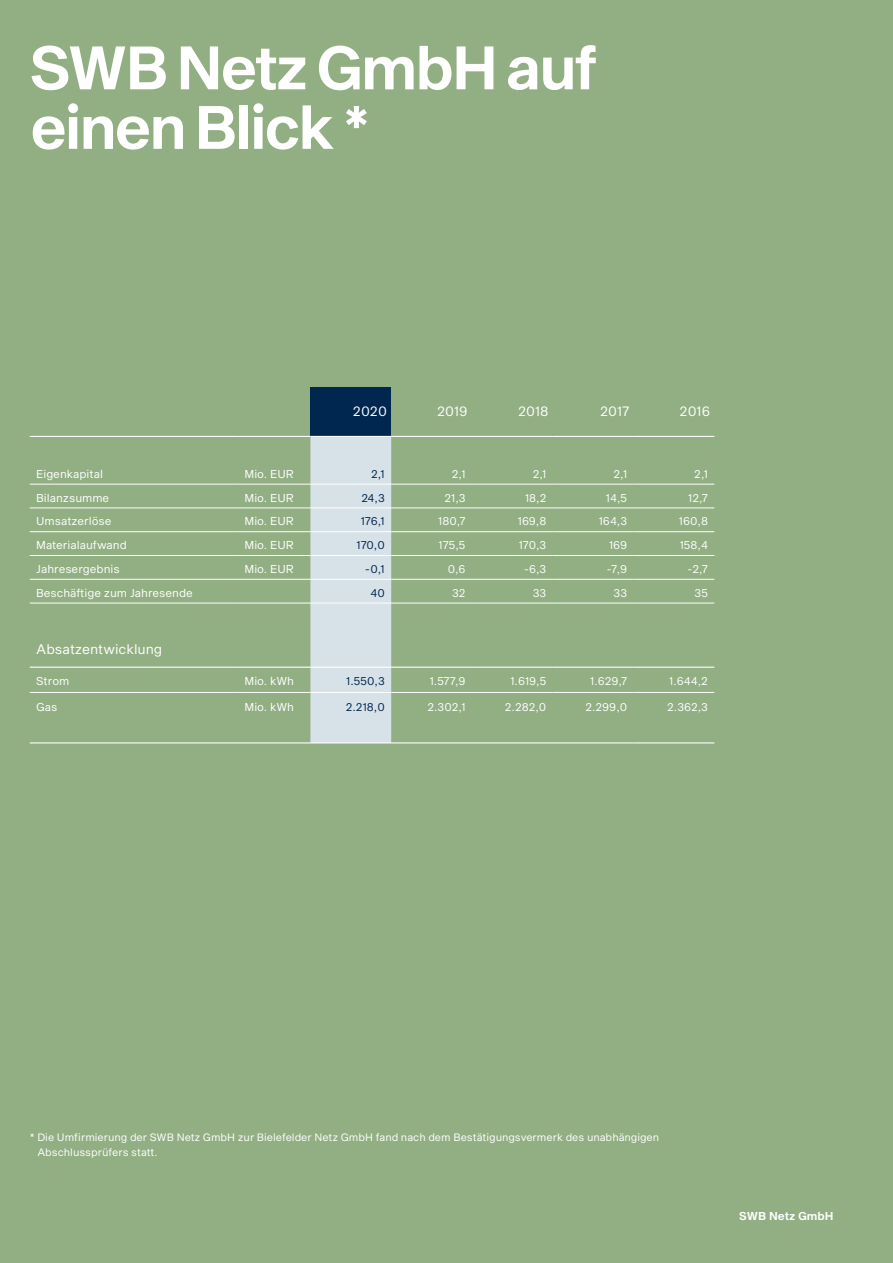
<style>
.page{position:relative;width:893px;height:1263px;background:#92ae83}
.page>*{position:absolute;margin:0;border:0;box-sizing:border-box;transform-origin:0 0}
.Bs_Head_2{font:60px/59.6px "S Sequel Semi";letter-spacing:-.04em;color:#fff}
.Bs_Table_Head{font:13.5px "S Sequel";color:#fff}
.Bs-Table_Head_weiß{font:13.5px "S Sequel";color:#fff}
.Bs_Table_Cell{font:11.25px "S Sequel";color:#fff}
.Bs_Table_Cell-2{font:11.25px "S Sequel";color:#00274f}
.Bs_Column{font:11.25px "S Sequel Semi";color:#fff}
.Bs_Marginal{font:10.5px/14.9px "S Sequel";color:#fff}
</style>
<div class="page">
<div style="left:310px;top:387px;width:81px;height:49px;background:#00274f"></div>
<div style="left:310px;top:437px;width:81px;height:305px;background:#d7e1e8"></div>
<hr style="left:30px;top:436px;width:208px;height:1px;background:#fff">
<hr style="left:238px;top:436px;width:72px;height:1px;background:#fff">
<hr style="left:310px;top:436px;width:81px;height:1px;background:#fff">
<hr style="left:391px;top:436px;width:81px;height:1px;background:#fff">
<hr style="left:472px;top:436px;width:81px;height:1px;background:#fff">
<hr style="left:553px;top:436px;width:81px;height:1px;background:#fff">
<hr style="left:634px;top:436px;width:80px;height:1px;background:#fff">
<hr style="left:30px;top:692px;width:208px;height:1px;background:#fff">
<hr style="left:238px;top:692px;width:72px;height:1px;background:#fff">
<hr style="left:310px;top:692px;width:81px;height:1px;background:#fff">
<hr style="left:391px;top:692px;width:81px;height:1px;background:#fff">
<hr style="left:472px;top:692px;width:81px;height:1px;background:#fff">
<hr style="left:553px;top:692px;width:81px;height:1px;background:#fff">
<hr style="left:634px;top:692px;width:80px;height:1px;background:#fff">
<hr style="left:30px;top:667px;width:208px;height:1px;background:#fff">
<hr style="left:238px;top:667px;width:72px;height:1px;background:#fff">
<hr style="left:310px;top:667px;width:81px;height:1px;background:#fff">
<hr style="left:391px;top:667px;width:81px;height:1px;background:#fff">
<hr style="left:472px;top:667px;width:81px;height:1px;background:#fff">
<hr style="left:553px;top:667px;width:81px;height:1px;background:#fff">
<hr style="left:634px;top:667px;width:80px;height:1px;background:#fff">
<hr style="left:30px;top:742px;width:208px;height:1px;background:#fff">
<hr style="left:238px;top:742px;width:72px;height:1px;background:#fff">
<hr style="left:310px;top:742px;width:81px;height:1px;background:#fff">
<hr style="left:391px;top:742px;width:81px;height:1px;background:#fff">
<hr style="left:472px;top:742px;width:81px;height:1px;background:#fff">
<hr style="left:553px;top:742px;width:81px;height:1px;background:#fff">
<hr style="left:634px;top:742px;width:80px;height:1px;background:#fff">
<hr style="left:30px;top:484px;width:208px;height:1px;background:#fff">
<hr style="left:238px;top:484px;width:72px;height:1px;background:#fff">
<hr style="left:310px;top:484px;width:81px;height:1px;background:#fff">
<hr style="left:391px;top:484px;width:81px;height:1px;background:#fff">
<hr style="left:472px;top:484px;width:81px;height:1px;background:#fff">
<hr style="left:553px;top:484px;width:81px;height:1px;background:#fff">
<hr style="left:634px;top:484px;width:80px;height:1px;background:#fff">
<hr style="left:30px;top:508px;width:208px;height:1px;background:#fff">
<hr style="left:238px;top:508px;width:72px;height:1px;background:#fff">
<hr style="left:310px;top:508px;width:81px;height:1px;background:#fff">
<hr style="left:391px;top:508px;width:81px;height:1px;background:#fff">
<hr style="left:472px;top:508px;width:81px;height:1px;background:#fff">
<hr style="left:553px;top:508px;width:81px;height:1px;background:#fff">
<hr style="left:634px;top:508px;width:80px;height:1px;background:#fff">
<hr style="left:30px;top:531px;width:208px;height:1px;background:#fff">
<hr style="left:238px;top:531px;width:72px;height:1px;background:#fff">
<hr style="left:310px;top:531px;width:81px;height:1px;background:#fff">
<hr style="left:391px;top:531px;width:81px;height:1px;background:#fff">
<hr style="left:472px;top:531px;width:81px;height:1px;background:#fff">
<hr style="left:553px;top:531px;width:81px;height:1px;background:#fff">
<hr style="left:634px;top:531px;width:80px;height:1px;background:#fff">
<hr style="left:30px;top:555px;width:208px;height:1px;background:#fff">
<hr style="left:238px;top:555px;width:72px;height:1px;background:#fff">
<hr style="left:310px;top:555px;width:81px;height:1px;background:#fff">
<hr style="left:391px;top:555px;width:81px;height:1px;background:#fff">
<hr style="left:472px;top:555px;width:81px;height:1px;background:#fff">
<hr style="left:553px;top:555px;width:81px;height:1px;background:#fff">
<hr style="left:634px;top:555px;width:80px;height:1px;background:#fff">
<hr style="left:30px;top:579px;width:208px;height:1px;background:#fff">
<hr style="left:238px;top:579px;width:72px;height:1px;background:#fff">
<hr style="left:310px;top:579px;width:81px;height:1px;background:#fff">
<hr style="left:391px;top:579px;width:81px;height:1px;background:#fff">
<hr style="left:472px;top:579px;width:81px;height:1px;background:#fff">
<hr style="left:553px;top:579px;width:81px;height:1px;background:#fff">
<hr style="left:634px;top:579px;width:80px;height:1px;background:#fff">
<hr style="left:30px;top:603px;width:208px;height:1px;background:#fff">
<hr style="left:238px;top:603px;width:72px;height:1px;background:#fff">
<hr style="left:310px;top:603px;width:81px;height:1px;background:#fff">
<hr style="left:391px;top:603px;width:81px;height:1px;background:#fff">
<hr style="left:472px;top:603px;width:81px;height:1px;background:#fff">
<hr style="left:553px;top:603px;width:81px;height:1px;background:#fff">
<hr style="left:634px;top:603px;width:80px;height:1px;background:#fff">
<h2 class="Bs_Head_2" style="left:30px;top:41px;width:570px">SWB Netz GmbH auf einen Blick *</h2>
<p class="Bs-Table_Head_weiß" style="left:353px;top:402px;width:36px">2020</p>
<p class="Bs_Table_Head" style="left:437px;top:402px;width:32px">2019</p>
<p class="Bs_Table_Head" style="left:518px;top:402px;width:32px">2018</p>
<p class="Bs_Table_Head" style="left:600px;top:402px;width:31px">2017</p>
<p class="Bs_Table_Head" style="left:680px;top:402px;width:32px">2016</p>
<p class="Bs_Table_Cell" style="left:36px;top:466px;width:68px">Eigenkapital</p>
<p class="Bs_Table_Cell" style="left:244px;top:466px;width:51px">Mio. EUR</p>
<p class="Bs_Table_Cell-2" style="left:371px;top:466px;width:15px">2,1</p>
<p class="Bs_Table_Cell" style="left:452px;top:466px;width:15px">2,1</p>
<p class="Bs_Table_Cell" style="left:533px;top:466px;width:15px">2,1</p>
<p class="Bs_Table_Cell" style="left:613px;top:466px;width:15px">2,1</p>
<p class="Bs_Table_Cell" style="left:694px;top:466px;width:15px">2,1</p>
<p class="Bs_Table_Cell" style="left:36px;top:489px;width:75px">Bilanzsumme</p>
<p class="Bs_Table_Cell" style="left:244px;top:489px;width:51px">Mio. EUR</p>
<p class="Bs_Table_Cell-2" style="left:361px;top:489px;width:25px">24,3</p>
<p class="Bs_Table_Cell" style="left:444px;top:489px;width:23px">21,3</p>
<p class="Bs_Table_Cell" style="left:525px;top:489px;width:23px">18,2</p>
<p class="Bs_Table_Cell" style="left:606px;top:489px;width:23px">14,5</p>
<p class="Bs_Table_Cell" style="left:688px;top:489px;width:21px">12,7</p>
<p class="Bs_Table_Cell" style="left:36px;top:513px;width:77px">Umsatzerlöse</p>
<p class="Bs_Table_Cell" style="left:244px;top:513px;width:51px">Mio. EUR</p>
<p class="Bs_Table_Cell-2" style="left:361px;top:513px;width:26px">176,1</p>
<p class="Bs_Table_Cell" style="left:438px;top:513px;width:29px">180,7</p>
<p class="Bs_Table_Cell" style="left:518px;top:513px;width:30px">169,8</p>
<p class="Bs_Table_Cell" style="left:599px;top:513px;width:30px">164,3</p>
<p class="Bs_Table_Cell" style="left:679px;top:513px;width:31px">160,8</p>
<p class="Bs_Table_Cell" style="left:36px;top:537px;width:92px">Materialaufwand</p>
<p class="Bs_Table_Cell" style="left:244px;top:537px;width:51px">Mio. EUR</p>
<p class="Bs_Table_Cell-2" style="left:356px;top:537px;width:30px">170,0</p>
<p class="Bs_Table_Cell" style="left:439px;top:537px;width:29px">175,5</p>
<p class="Bs_Table_Cell" style="left:519px;top:537px;width:29px">170,3</p>
<p class="Bs_Table_Cell" style="left:609px;top:537px;width:20px">169</p>
<p class="Bs_Table_Cell" style="left:680px;top:537px;width:30px">158,4</p>
<p class="Bs_Table_Cell" style="left:36px;top:561px;width:85px">Jahresergebnis</p>
<p class="Bs_Table_Cell" style="left:244px;top:561px;width:51px">Mio. EUR</p>
<p class="Bs_Table_Cell-2" style="left:365px;top:561px;width:21px">-0,1</p>
<p class="Bs_Table_Cell" style="left:448px;top:561px;width:19px">0,6</p>
<p class="Bs_Table_Cell" style="left:524px;top:561px;width:24px">-6,3</p>
<p class="Bs_Table_Cell" style="left:607px;top:561px;width:22px">-7,9</p>
<p class="Bs_Table_Cell" style="left:687px;top:561px;width:22px">-2,7</p>
<p class="Bs_Table_Cell" style="left:36px;top:585px;width:158px">Beschäftige zum Jahresende</p>
<p class="Bs_Table_Cell-2" style="left:370px;top:585px;width:16px">40</p>
<p class="Bs_Table_Cell" style="left:452px;top:585px;width:15px">32</p>
<p class="Bs_Table_Cell" style="left:533px;top:585px;width:15px">33</p>
<p class="Bs_Table_Cell" style="left:614px;top:585px;width:15px">33</p>
<p class="Bs_Table_Cell" style="left:694px;top:585px;width:15px">35</p>
<p class="Bs_Table_Head" style="left:36px;top:640px;width:128px">Absatzentwicklung</p>
<p class="Bs_Table_Cell" style="left:36px;top:673px;width:35px">Strom</p>
<p class="Bs_Table_Cell" style="left:244px;top:673px;width:51px">Mio. kWh</p>
<p class="Bs_Table_Cell-2" style="left:346px;top:673px;width:40px">1.550,3</p>
<p class="Bs_Table_Cell" style="left:430px;top:673px;width:37px">1.577,9</p>
<p class="Bs_Table_Cell" style="left:510px;top:673px;width:38px">1.619,5</p>
<p class="Bs_Table_Cell" style="left:590px;top:673px;width:39px">1.629,7</p>
<p class="Bs_Table_Cell" style="left:669px;top:673px;width:40px">1.644,2</p>
<p class="Bs_Table_Cell" style="left:36px;top:698px;width:23px">Gas</p>
<p class="Bs_Table_Cell" style="left:244px;top:698px;width:51px">Mio. kWh</p>
<p class="Bs_Table_Cell-2" style="left:346px;top:698px;width:40px">2.218,0</p>
<p class="Bs_Table_Cell" style="left:427px;top:698px;width:40px">2.302,1</p>
<p class="Bs_Table_Cell" style="left:505px;top:698px;width:43px">2.282,0</p>
<p class="Bs_Table_Cell" style="left:585px;top:698px;width:43px">2.299,0</p>
<p class="Bs_Table_Cell" style="left:667px;top:698px;width:42px">2.362,3</p>
<p class="Bs_Marginal" style="left:37px;top:1131px;width:623px;text-indent:-8px">* Die Umfirmierung der SWB Netz GmbH zur Bielefelder Netz GmbH fand nach dem Bestätigungsvermerk des unabhängigen<br>Abschlussprüfers statt.</p>
<p class="Bs_Column" style="left:739px;top:1208px;width:96px">SWB Netz GmbH</p>
</div>
